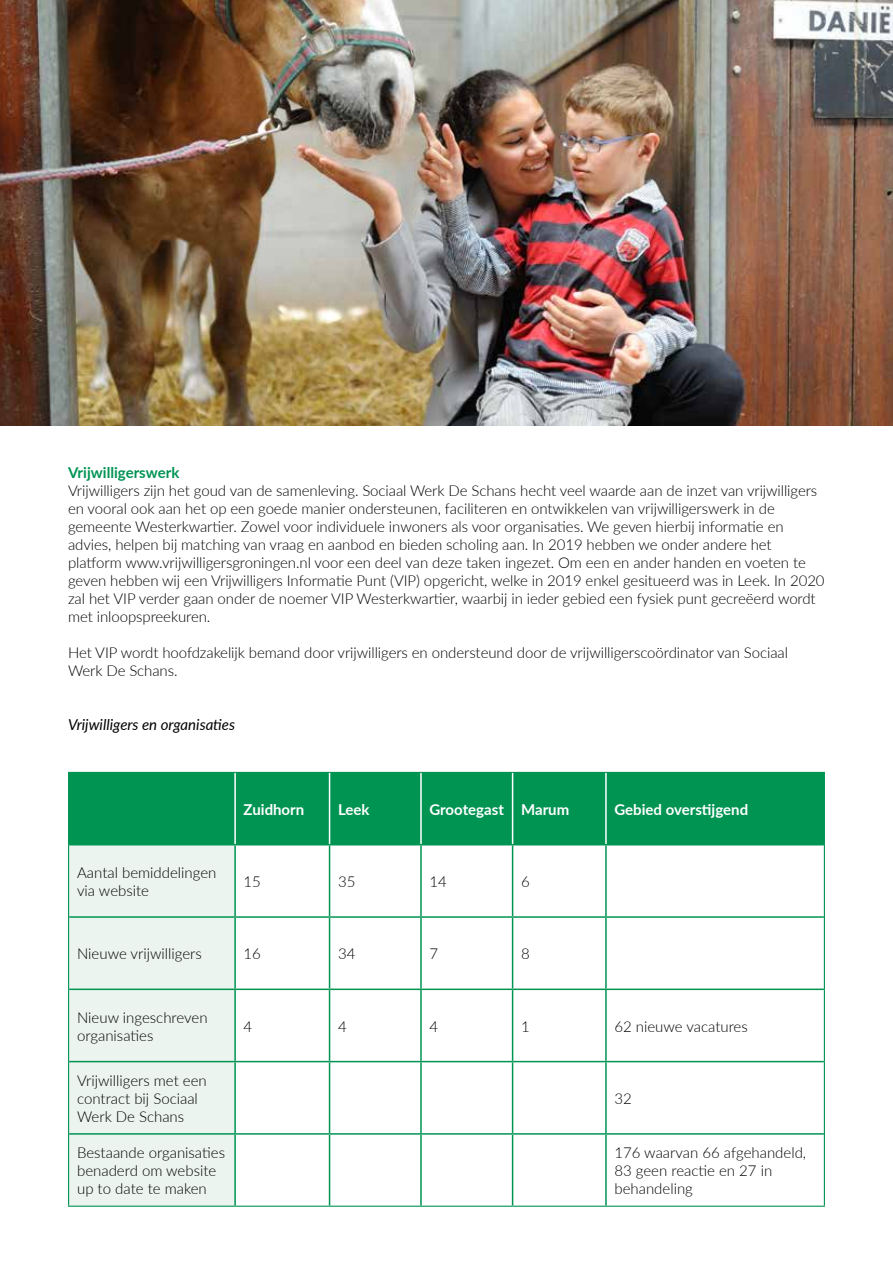
<style>
.page{position:relative;width:893px;height:1263px;background:#fff}
.page>*{position:absolute;margin:0;border:0;box-sizing:border-box;transform-origin:0 0}
.t1{font:300 15px/18px "Lato";letter-spacing:-.005em;color:#000}
.t2{font:700 15px "Lato";color:#fff}
.t3{font:italic 15px "Lato";color:#000}
.t4{font:700 15px "Lato";color:#009453}
</style>
<div class="page">
<img style="left:0;top:0;width:893px;height:425px">
<div style="left:69px;top:773px;width:755px;height:71px;background:#009453"></div>
<div style="left:69px;top:845px;width:165px;height:360px;background:#ebf4ee"></div>
<hr style="left:68px;top:772px;width:167px;height:1px;background:#009453">
<hr style="left:68px;top:773px;width:1px;height:72px;background:#009453">
<hr style="left:235px;top:772px;width:95px;height:1px;background:#009453">
<hr style="left:330px;top:772px;width:91px;height:1px;background:#009453">
<hr style="left:421px;top:772px;width:92px;height:1px;background:#009453">
<hr style="left:513px;top:772px;width:93px;height:1px;background:#009453">
<hr style="left:606px;top:772px;width:219px;height:1px;background:#009453">
<hr style="left:824px;top:773px;width:1px;height:72px;background:#009453">
<hr style="left:68px;top:845px;width:1px;height:72px;background:#009453">
<hr style="left:824px;top:845px;width:1px;height:72px;background:#009453">
<hr style="left:68px;top:917px;width:1px;height:72px;background:#009453">
<hr style="left:824px;top:917px;width:1px;height:72px;background:#009453">
<hr style="left:68px;top:989px;width:1px;height:72px;background:#009453">
<hr style="left:824px;top:989px;width:1px;height:72px;background:#009453">
<hr style="left:68px;top:1061px;width:1px;height:73px;background:#009453">
<hr style="left:824px;top:1061px;width:1px;height:73px;background:#009453">
<hr style="left:68px;top:1134px;width:1px;height:71px;background:#009453">
<hr style="left:824px;top:1134px;width:1px;height:71px;background:#009453">
<hr style="left:68px;top:1205px;width:167px;height:2px;background:#009453">
<hr style="left:235px;top:1205px;width:95px;height:2px;background:#009453">
<hr style="left:330px;top:1205px;width:91px;height:2px;background:#009453">
<hr style="left:421px;top:1205px;width:92px;height:2px;background:#009453">
<hr style="left:513px;top:1205px;width:93px;height:2px;background:#009453">
<hr style="left:606px;top:1205px;width:219px;height:2px;background:#009453">
<hr style="left:69px;top:844px;width:166px;height:1px;background:#009453">
<hr style="left:235px;top:844px;width:95px;height:1px;background:#009453">
<hr style="left:234px;top:845px;width:2px;height:71px;background:#009453">
<hr style="left:330px;top:844px;width:91px;height:1px;background:#009453">
<hr style="left:329px;top:845px;width:1px;height:71px;background:#009453">
<hr style="left:421px;top:844px;width:92px;height:1px;background:#009453">
<hr style="left:420px;top:845px;width:2px;height:71px;background:#009453">
<hr style="left:513px;top:844px;width:93px;height:1px;background:#009453">
<hr style="left:512px;top:845px;width:1px;height:71px;background:#009453">
<hr style="left:606px;top:844px;width:218px;height:1px;background:#009453">
<hr style="left:605px;top:845px;width:2px;height:71px;background:#009453">
<hr style="left:69px;top:916px;width:166px;height:2px;background:#009453">
<hr style="left:235px;top:916px;width:95px;height:2px;background:#009453">
<hr style="left:234px;top:918px;width:2px;height:70px;background:#009453">
<hr style="left:330px;top:916px;width:91px;height:2px;background:#009453">
<hr style="left:329px;top:918px;width:1px;height:70px;background:#009453">
<hr style="left:421px;top:916px;width:92px;height:2px;background:#009453">
<hr style="left:420px;top:918px;width:2px;height:70px;background:#009453">
<hr style="left:513px;top:916px;width:93px;height:2px;background:#009453">
<hr style="left:512px;top:918px;width:1px;height:70px;background:#009453">
<hr style="left:606px;top:916px;width:218px;height:2px;background:#009453">
<hr style="left:605px;top:918px;width:2px;height:70px;background:#009453">
<hr style="left:69px;top:988px;width:166px;height:2px;background:#009453">
<hr style="left:235px;top:988px;width:95px;height:2px;background:#009453">
<hr style="left:234px;top:990px;width:2px;height:71px;background:#009453">
<hr style="left:330px;top:988px;width:91px;height:2px;background:#009453">
<hr style="left:329px;top:990px;width:1px;height:71px;background:#009453">
<hr style="left:421px;top:988px;width:92px;height:2px;background:#009453">
<hr style="left:420px;top:990px;width:2px;height:71px;background:#009453">
<hr style="left:513px;top:988px;width:93px;height:2px;background:#009453">
<hr style="left:512px;top:990px;width:1px;height:71px;background:#009453">
<hr style="left:606px;top:988px;width:218px;height:2px;background:#009453">
<hr style="left:605px;top:990px;width:2px;height:71px;background:#009453">
<hr style="left:69px;top:1061px;width:166px;height:1px;background:#009453">
<hr style="left:235px;top:1061px;width:95px;height:1px;background:#009453">
<hr style="left:234px;top:1062px;width:2px;height:71px;background:#009453">
<hr style="left:330px;top:1061px;width:91px;height:1px;background:#009453">
<hr style="left:329px;top:1062px;width:1px;height:71px;background:#009453">
<hr style="left:421px;top:1061px;width:92px;height:1px;background:#009453">
<hr style="left:420px;top:1062px;width:2px;height:71px;background:#009453">
<hr style="left:513px;top:1061px;width:93px;height:1px;background:#009453">
<hr style="left:512px;top:1062px;width:1px;height:71px;background:#009453">
<hr style="left:606px;top:1061px;width:218px;height:1px;background:#009453">
<hr style="left:605px;top:1062px;width:2px;height:71px;background:#009453">
<hr style="left:69px;top:1133px;width:166px;height:2px;background:#009453">
<hr style="left:235px;top:1133px;width:95px;height:2px;background:#009453">
<hr style="left:234px;top:1135px;width:2px;height:70px;background:#009453">
<hr style="left:330px;top:1133px;width:91px;height:2px;background:#009453">
<hr style="left:329px;top:1135px;width:1px;height:70px;background:#009453">
<hr style="left:421px;top:1133px;width:92px;height:2px;background:#009453">
<hr style="left:420px;top:1135px;width:2px;height:70px;background:#009453">
<hr style="left:513px;top:1133px;width:93px;height:2px;background:#009453">
<hr style="left:512px;top:1135px;width:1px;height:70px;background:#009453">
<hr style="left:606px;top:1133px;width:218px;height:2px;background:#009453">
<hr style="left:605px;top:1135px;width:2px;height:70px;background:#009453">
<hr style="left:234px;top:773px;width:2px;height:71px;background:#fff">
<hr style="left:329px;top:773px;width:1px;height:71px;background:#fff">
<hr style="left:420px;top:773px;width:2px;height:71px;background:#fff">
<hr style="left:512px;top:773px;width:1px;height:71px;background:#fff">
<hr style="left:605px;top:773px;width:2px;height:71px;background:#fff">
<p class="t4" style="left:68px;top:461px;width:113px">Vrijwilligerswerk</p>
<p class="t1" style="left:68px;top:481px;width:758px">Vrijwilligers zijn het goud van de samenleving. Sociaal Werk De Schans hecht veel waarde aan de inzet van vrijwilligers en vooral ook aan het op een goede manier ondersteunen, faciliteren en ontwikkelen van vrijwilligerswerk in de gemeente Westerkwartier. Zowel voor individuele inwoners als voor organisaties. We geven hierbij informatie en advies, helpen bij matching van vraag en aanbod en bieden scholing aan. In 2019 hebben we onder andere het platform www.vrijwilligersgroningen.nl voor een deel van deze taken ingezet. Om een en ander handen en voeten te geven hebben wij een Vrijwilligers Informatie Punt (VIP) opgericht, welke in 2019 enkel gesitueerd was in Leek. In 2020 zal het VIP verder gaan onder de noemer VIP Westerkwartier, waarbij in ieder gebied een fysiek punt gecreëerd wordt met inloopspreekuren.</p>
<p class="t1" style="left:68px;top:643px;width:721px">Het VIP wordt hoofdzakelijk bemand door vrijwilligers en ondersteund door de vrijwilligerscoördinator van Sociaal<br>Werk De Schans.</p>
<p class="t3" style="left:68px;top:714px;width:169px">Vrijwilligers en organisaties</p>
<p class="t2" style="left:244px;top:798px;width:62px">Zuidhorn</p>
<p class="t2" style="left:338px;top:798px;width:33px">Leek</p>
<p class="t2" style="left:429px;top:798px;width:141px">Grootegast Marum</p>
<p class="t2" style="left:614px;top:798px;width:135px">Gebied overstijgend</p>
<p class="t1" style="left:77px;top:863px;width:141px">Aantal bemiddelingen via website</p>
<p class="t1" style="left:244px;top:872px;width:19px">15</p>
<p class="t1" style="left:338px;top:872px;width:19px">35</p>
<p class="t1" style="left:429px;top:872px;width:19px">14</p>
<p class="t1" style="left:521px;top:872px;width:10px">6</p>
<p class="t1" style="left:77px;top:944px;width:126px">Nieuwe vrijwilligers</p>
<p class="t1" style="left:244px;top:944px;width:19px">16</p>
<p class="t1" style="left:338px;top:944px;width:19px">34</p>
<p class="t1" style="left:429px;top:944px;width:10px">7</p>
<p class="t1" style="left:521px;top:944px;width:10px">8</p>
<p class="t1" style="left:77px;top:1007px;width:132px">Nieuw ingeschreven organisaties</p>
<p class="t1" style="left:244px;top:1016px;width:10px">4</p>
<p class="t1" style="left:338px;top:1016px;width:10px">4</p>
<p class="t1" style="left:429px;top:1016px;width:10px">4</p>
<p class="t1" style="left:521px;top:1016px;width:10px">1</p>
<p class="t1" style="left:614px;top:1016px;width:135px">62 nieuwe vacatures</p>
<p class="t1" style="left:77px;top:1071px;width:131px">Vrijwilligers met een contract bij Sociaal<br>Werk De Schans</p>
<p class="t1" style="left:614px;top:1089px;width:19px">32</p>
<p class="t1" style="left:77px;top:1143px;width:149px">Bestaande organisaties benaderd om website up to date te maken</p>
<p class="t1" style="left:614px;top:1143px;width:193px">176 waarvan 66 afgehandeld,<br>83 geen reactie en 27 in behandeling</p>
</div>
